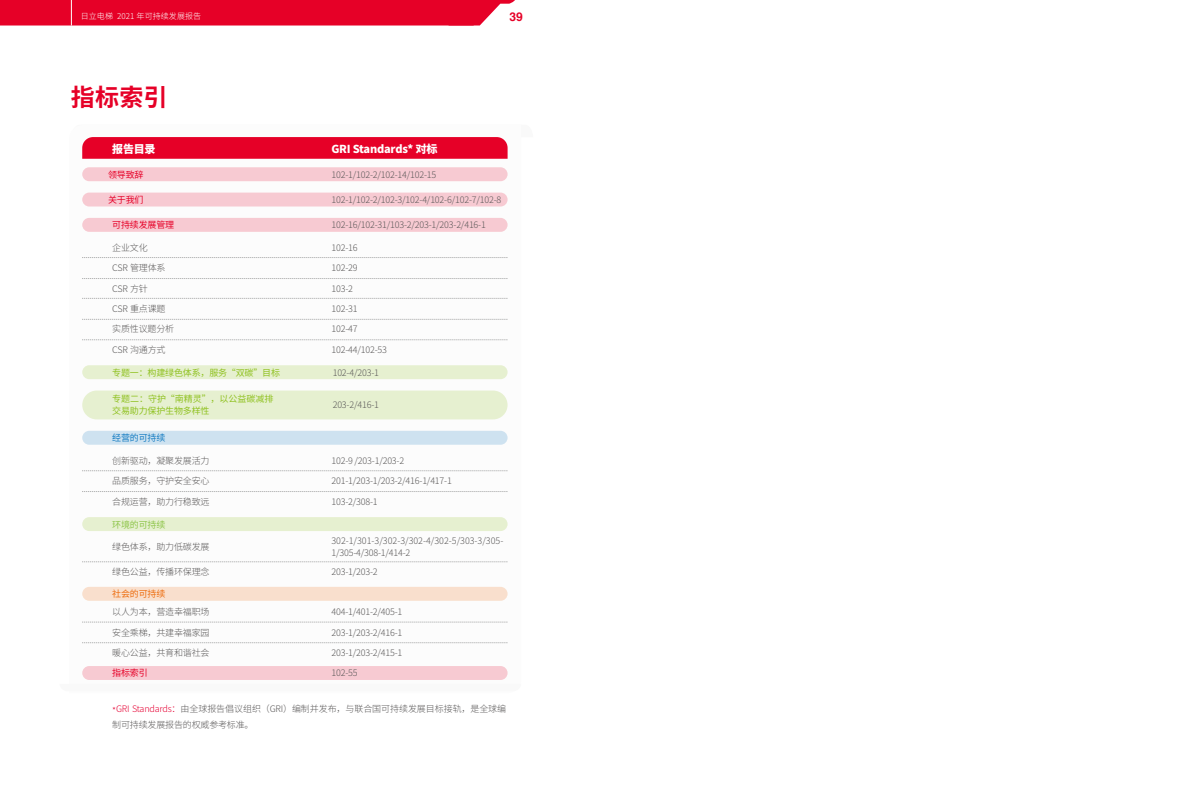
<style>
.page{position:relative;width:1191px;height:808px;background:#fff}
.page>*{position:absolute;margin:0;border:0;box-sizing:border-box;transform-origin:0 0}
.t1{font:700 24px "Source Han Sans CN";color:#e60027}
.t2{font:700 12px "Helvetica";color:#e60027}
.t3{font:800 11px "Source Han Sans CN";letter-spacing:-.02em;color:#fff}
.t4{font:300 9px/16px "Source Han Sans CN";letter-spacing:-.02em;color:#595757}
.t5{font:300 9px/12px "Source Han Sans CN";color:#595757}
.t6{font:9px/12px "Source Han Sans CN";letter-spacing:-.02em;color:#8fc11f}
.t7{font:9px "Source Han Sans CN";letter-spacing:-.02em;color:#e60027}
.t8{font:9px "Source Han Sans CN";letter-spacing:-.02em;color:#157cc2}
.t9{font:9px "Source Han Sans CN";letter-spacing:-.02em;color:#8ec54a}
.t10{font:9px "Source Han Sans CN";letter-spacing:-.02em;color:#ed6d0f}
.t11{font:300 8px "Source Han Sans CN";letter-spacing:.01em;color:#fff}
.s1{color:#e60033}
</style>
<div class="page">
<svg style="left:82px;top:168px;width:426px;height:512px"></svg>
<div style="left:82px;top:167px;width:425px;height:14px;background:#f7cad2;border-radius:7px"></div>
<div style="left:82px;top:666px;width:425px;height:14px;background:#f7cad2;border-radius:7px"></div>
<div style="left:82px;top:193px;width:425px;height:14px;background:#f7cad2;border-radius:7px"></div>
<div style="left:82px;top:390px;width:425px;height:29px;background:#e6f0d0;border-radius:14px"></div>
<div style="left:82px;top:365px;width:425px;height:14px;background:#e6f0d0;border-radius:7px"></div>
<div style="left:82px;top:431px;width:425px;height:14px;background:#cee2f0;border-radius:7px"></div>
<div style="left:82px;top:517px;width:425px;height:14px;background:#e6f0d0;border-radius:7px"></div>
<div style="left:82px;top:587px;width:425px;height:14px;background:#f9dfcd;border-radius:7px"></div>
<svg style="left:82px;top:137px;width:426px;height:22px;background:#e6052b"></svg>
<div style="left:82px;top:218px;width:425px;height:14px;background:#f7cad2;border-radius:7px"></div>
<svg style="left:82px;top:257px;width:425px;height:1px"></svg>
<svg style="left:82px;top:278px;width:425px;height:1px"></svg>
<svg style="left:82px;top:298px;width:425px;height:1px"></svg>
<svg style="left:82px;top:471px;width:425px;height:1px"></svg>
<svg style="left:82px;top:562px;width:425px;height:1px"></svg>
<svg style="left:82px;top:622px;width:425px;height:1px"></svg>
<svg style="left:82px;top:642px;width:425px;height:1px"></svg>
<svg style="left:82px;top:491px;width:425px;height:1px"></svg>
<svg style="left:82px;top:319px;width:425px;height:1px"></svg>
<svg style="left:82px;top:340px;width:425px;height:1px"></svg>
<svg style="left:0;top:0;width:515px;height:26px;background:#e70f34"></svg>
<p class="t11" style="left:81px;top:12px;width:122px">日立电梯 2021 年可持续发展报告</p>
<h2 class="t2" style="left:509px;top:7px;width:15px">39</h2>
<h1 class="t1" style="left:71px;top:84px;width:98px">指标索引</h1>
<p class="t3" style="left:112px;top:143px;width:45px">报告目录</p>
<p class="t3" style="left:331px;top:143px;width:108px">GRI Standards* 对标</p>
<p class="t7" style="left:108px;top:169px;width:37px">领导致辞</p>
<p class="t4" style="left:331px;top:167px;width:106px">102-1/102-2/102-14/102-15</p>
<p class="t7" style="left:108px;top:195px;width:37px">关于我们</p>
<p class="t4" style="left:331px;top:192px;width:171px">102-1/102-2/102-3/102-4/102-6/102-7/102-8</p>
<p class="t7" style="left:112px;top:220px;width:63px">可持续发展管理</p>
<p class="t4" style="left:331px;top:217px;width:156px">102-16/102-31/103-2/203-1/203-2/416-1</p>
<p class="t4" style="left:112px;top:240px;width:37px">企业文化</p>
<p class="t4" style="left:331px;top:240px;width:28px">102-16</p>
<p class="t4" style="left:112px;top:260px;width:55px">CSR 管理体系</p>
<p class="t4" style="left:331px;top:260px;width:28px">102-29</p>
<p class="t4" style="left:112px;top:281px;width:37px">CSR 方针</p>
<p class="t4" style="left:331px;top:281px;width:23px">103-2</p>
<p class="t4" style="left:112px;top:301px;width:55px">CSR 重点课题</p>
<p class="t4" style="left:331px;top:301px;width:28px">102-31</p>
<p class="t4" style="left:112px;top:321px;width:63px">实质性议题分析</p>
<p class="t4" style="left:112px;top:342px;width:55px">CSR 沟通方式</p>
<p class="t4" style="left:331px;top:321px;width:28px">102-47</p>
<p class="t4" style="left:331px;top:342px;width:57px">102-44/102-53</p>
<p class="t6" style="left:112px;top:366px;width:169px">专题一：构建绿色体系，服务“双碳”目标</p>
<p class="t4" style="left:333px;top:364px;width:48px">102-4/203-1</p>
<p class="t6" style="left:112px;top:393px;width:163px">专题二：守护“南精灵”，以公益碳减排交易助力保护生物多样性</p>
<p class="t4" style="left:333px;top:397px;width:48px">203-2/416-1</p>
<p class="t8" style="left:112px;top:433px;width:55px">经营的可持续</p>
<p class="t4" style="left:112px;top:453px;width:99px">创新驱动，凝聚发展活力</p>
<p class="t4" style="left:112px;top:473px;width:99px">品质服务，守护安全安心</p>
<p class="t4" style="left:331px;top:453px;width:74px">102-9 /203-1/203-2</p>
<p class="t4" style="left:331px;top:473px;width:122px">201-1/203-1/203-2/416-1/417-1</p>
<p class="t4" style="left:112px;top:494px;width:99px">合规运营，助力行稳致远</p>
<p class="t4" style="left:331px;top:494px;width:48px">103-2/308-1</p>
<p class="t9" style="left:112px;top:519px;width:55px">环境的可持续</p>
<p class="t4" style="left:112px;top:539px;width:99px">绿色体系，助力低碳发展</p>
<p class="t4" style="left:112px;top:564px;width:99px">绿色公益，传播环保理念</p>
<p class="t10" style="left:112px;top:589px;width:55px">社会的可持续</p>
<p class="t4" style="left:112px;top:604px;width:99px">以人为本，营造幸福职场</p>
<p class="t4" style="left:112px;top:624px;width:99px">安全乘梯，共建幸福家园</p>
<p class="t4" style="left:112px;top:645px;width:99px">暖心公益，共育和谐社会</p>
<p class="t5" style="left:331px;top:535px;width:173px">302-1/301-3/302-3/302-4/302-5/303-3/305-<br>1/305-4/308-1/414-2</p>
<p class="t4" style="left:331px;top:564px;width:48px">203-1/203-2</p>
<p class="t4" style="left:331px;top:603px;width:72px">404-1/401-2/405-1</p>
<p class="t4" style="left:331px;top:624px;width:72px">203-1/203-2/416-1</p>
<p class="t4" style="left:331px;top:645px;width:72px">203-1/203-2/415-1</p>
<p class="t7" style="left:112px;top:668px;width:37px">指标索引</p>
<p class="t4" style="left:331px;top:665px;width:28px">102-55</p>
<p class="t4" style="left:112px;top:701px;width:395px"><span class="s1">*GRI Standards：</span>由全球报告倡议组织（GRI）编制并发布，与联合国可持续发展目标接轨，是全球编制可持续发展报告的权威参考标准。</p>
</div>
